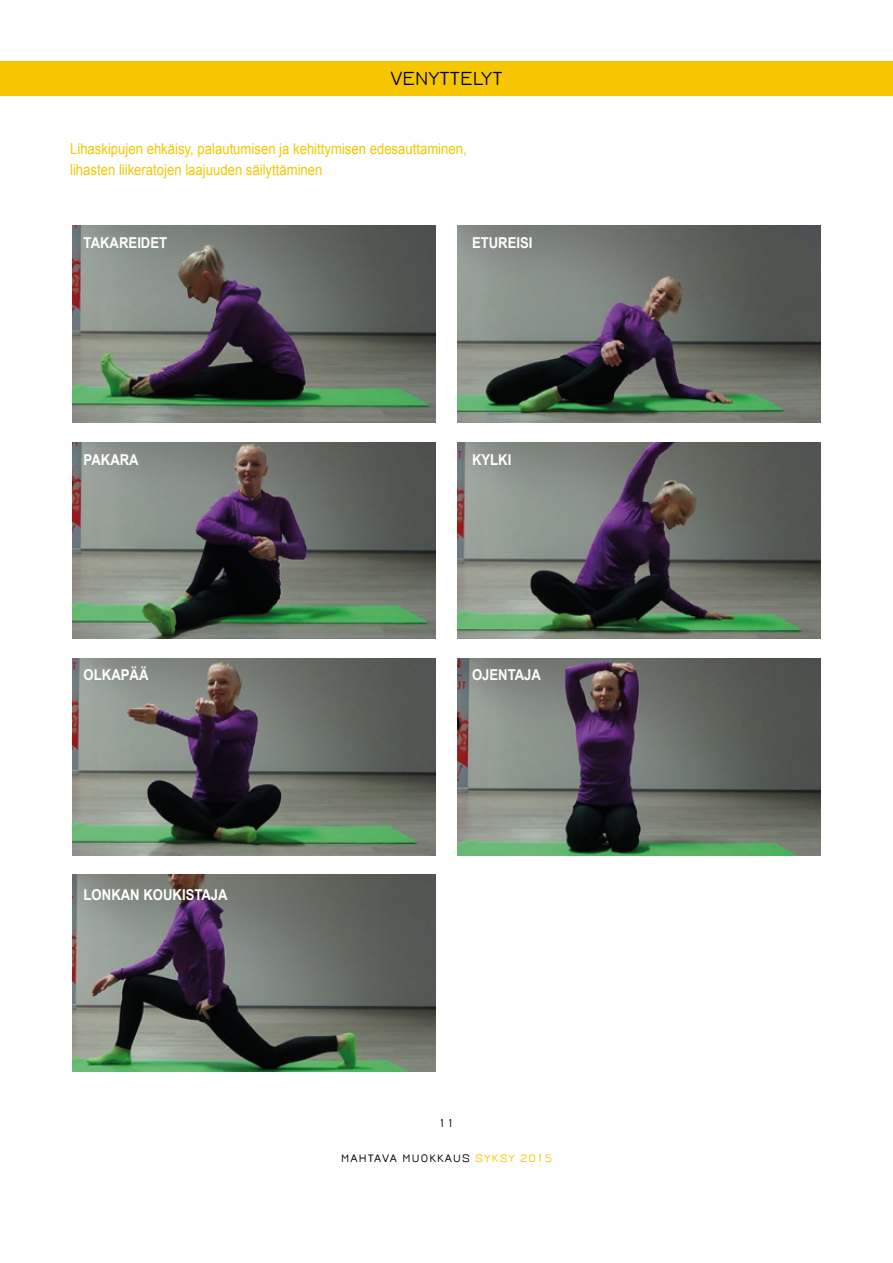
<style>
.page{position:relative;width:893px;height:1263px;background:#fff}
.page>*{position:absolute;margin:0;border:0;box-sizing:border-box;transform-origin:0 0}
.t1{font:500 21px "Jura";color:#000}
.t2{font:15px/21px "Arial";color:#f6c700;scale:.88 1}
.t3{font:700 15px "Arial";color:#fff;scale:.88 1}
.t4{font:600 12px "Jura";letter-spacing:.1em;color:#000}
.s1{color:#f6c700}
</style>
<div class="page">
<div style="left:0;top:62px;width:893px;height:34px;background:#f6c700"></div>
<img style="left:72px;top:226px;width:364px;height:197px">
<img style="left:72px;top:659px;width:364px;height:196px">
<img style="left:72px;top:442px;width:364px;height:197px">
<img style="left:72px;top:875px;width:364px;height:196px">
<img style="left:457px;top:226px;width:364px;height:197px">
<img style="left:457px;top:659px;width:364px;height:196px">
<img style="left:457px;top:442px;width:364px;height:197px">
<h1 class="t1" style="left:390px;top:68px;width:114px">VENYTTELYT</h1>
<p class="t2" style="left:70px;top:139px;width:452px">Lihaskipujen ehkäisy, palautumisen ja kehittymisen edesauttaminen, lihasten liikeratojen laajuuden säilyttäminen</p>
<p class="t3" style="left:84px;top:233px;width:97px">TAKAREIDET</p>
<p class="t3" style="left:472px;top:233px;width:70px">ETUREISI</p>
<p class="t3" style="left:84px;top:449px;width:64px">PAKARA</p>
<p class="t3" style="left:472px;top:449px;width:46px">KYLKI</p>
<p class="t3" style="left:84px;top:665px;width:75px">OLKAPÄÄ</p>
<p class="t3" style="left:472px;top:665px;width:80px">OJENTAJA</p>
<p class="t3" style="left:84px;top:884px;width:165px">LONKAN KOUKISTAJA</p>
<p class="t4" style="left:439px;top:1117px;width:17px">11</p>
<p class="t4" style="left:341px;top:1152px;width:212px">MAHTAVA MUOKKAUS <span class="s1">SYKSY 2015</span></p>
</div>
